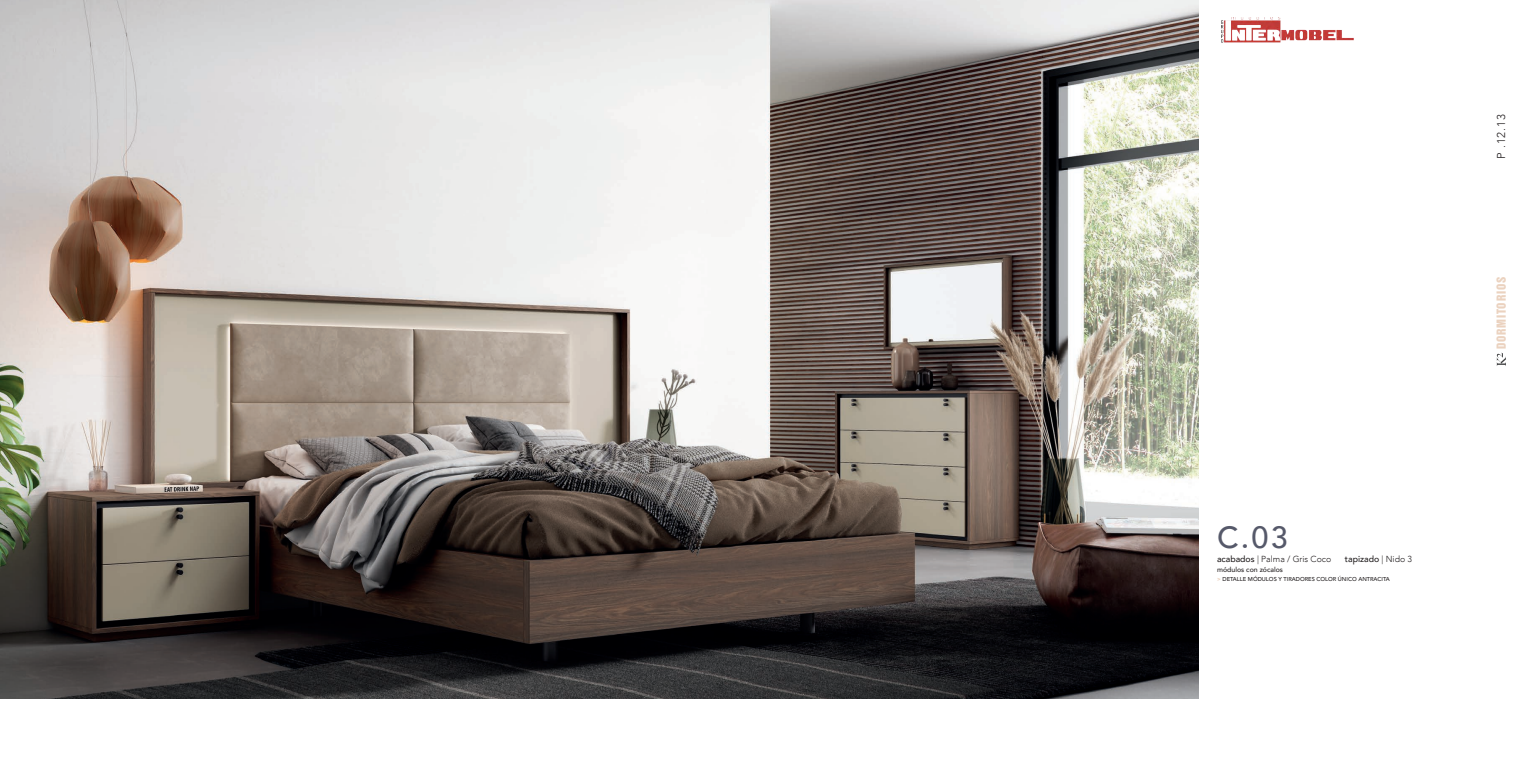
<style>
.page{position:relative;width:1538px;height:769px;background:#fff}
.page>*{position:absolute;margin:0;border:0;box-sizing:border-box;transform-origin:0 0}
.t1{font:500 30.62px "Avenir";color:#56596a}
.t2{font:11.38px "Helvetica Inserat";letter-spacing:.07em;color:#ebd2bf}
.t3{font:300 11.38px "Avenir";color:#231f20}
.t4{font:300 8.75px "Avenir";color:#231f20}
.t5{font:500 8.75px "Avenir";color:#231f20}
.t6{font:500 7px "Avenir";color:#231f20}
.t7{font:500 5.69px "Avenir";color:#231f20}
.s1{font-weight:500}
.s2{font-weight:300}
.s3{font-weight:900;color:#ebd2bf}
</style>
<div class="page">
<svg style="left:1497px;top:353px;width:9px;height:13px"></svg>
<img style="left:0;top:0;width:1198px;height:698px">
<img style="left:1221px;top:18px;width:133px;height:25px">
<h1 class="t1" style="left:1217px;top:511px;width:72px">C.03</h1>
<h3 class="t4" style="left:1217px;top:554px;width:116px"><span class="s1">acabados</span> | Palma / Gris Coco</h3>
<h3 class="t5" style="left:1345px;top:552px;width:69px">tapizado <span class="s2">| Nido 3</span></h3>
<p class="t6" style="left:1217px;top:563px;width:67px">módulos con zócalos</p>
<p class="t7" style="left:1217px;top:574px;width:174px"><span class="s3">&gt;</span> DETALLE MÓDULOS Y TIRADORES COLOR ÚNICO ANTRACITA</p>
<h2 class="t3" style="left:1494px;top:159px;width:46px;rotate:-90deg">P .12.13</h2>
<h2 class="t2" style="left:1494px;top:349px;width:74px;rotate:-90deg">DORMITORIOS</h2>
</div>
